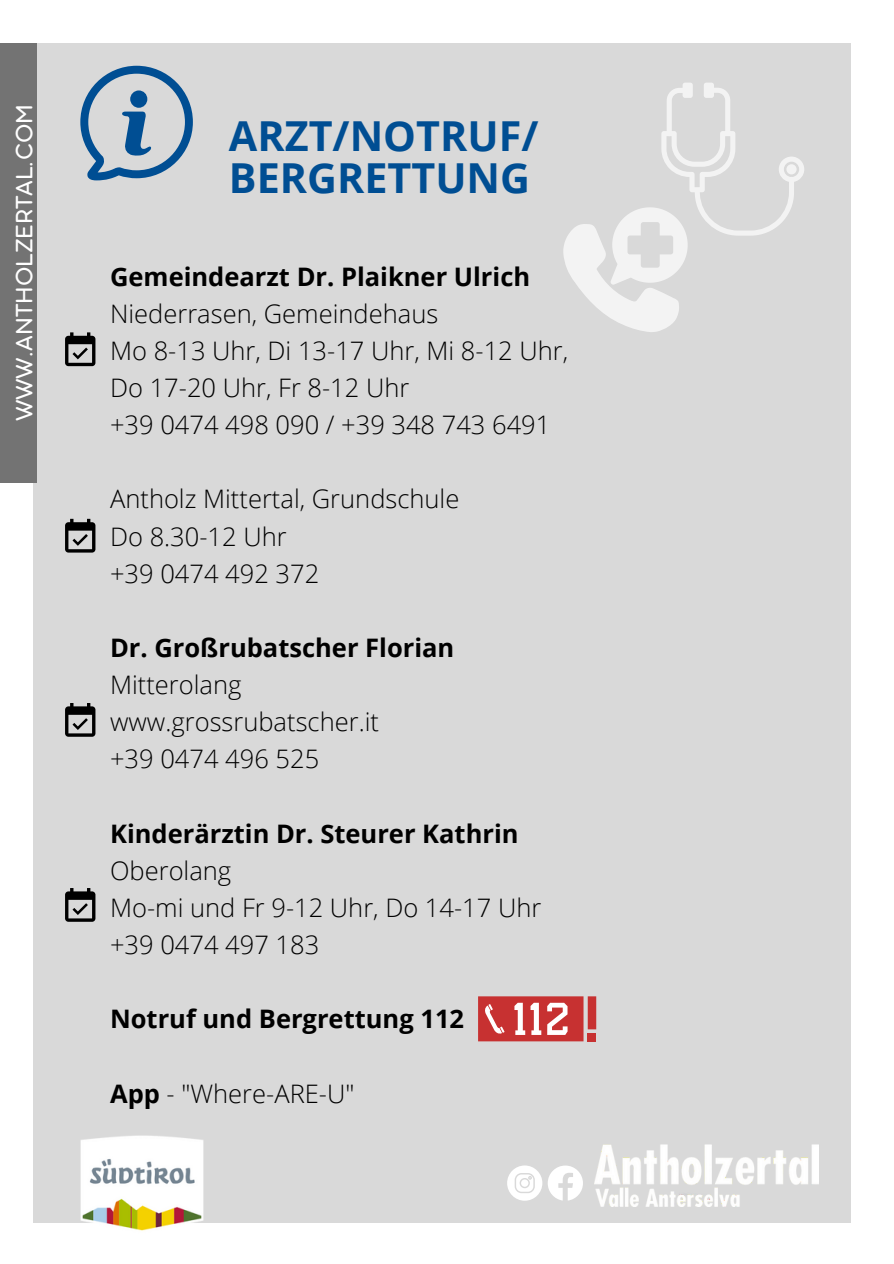
<style>
.page{position:relative;width:894px;height:1264px;background:#fff}
.page>*{position:absolute;margin:0;border:0;box-sizing:border-box;transform-origin:0 0}
.t1{font:700 41.25px "Open Sans";color:#004e93}
.t2{font:25.8px "Aristotelica Pro Tx";color:#fff}
.t3{font:300 25.5px "Open Sans";color:#000}
.t4{font:700 25.5px "Open Sans";color:#000}
.s1{font-weight:700}
</style>
<div class="page">
<div style="left:33px;top:43px;width:817px;height:1179px;background:#d9d9d9"></div>
<img style="left:594px;top:1144px;width:224px;height:62px">
<img style="left:80px;top:1135px;width:124px;height:96px">
<svg style="left:80px;top:66px;width:113px;height:114px"></svg>
<svg style="left:507px;top:1165px;width:75px;height:35px"></svg>
<div style="left:0;top:43px;width:37px;height:440px;background:#737373"></div>
<svg style="left:65px;top:332px;width:30px;height:34px"></svg>
<svg style="left:563px;top:83px;width:241px;height:249px"></svg>
<div style="left:478px;top:996px;width:105px;height:45px;background:#c73131"></div>
<svg style="left:547px;top:1002px;width:20px;height:32px"></svg>
<svg style="left:514px;top:1002px;width:27px;height:32px"></svg>
<svg style="left:485px;top:1004px;width:19px;height:30px"></svg>
<div style="left:587px;top:996px;width:9px;height:33px;background:#c73131"></div>
<div style="left:587px;top:1033px;width:9px;height:8px;background:#c73131"></div>
<svg style="left:65px;top:519px;width:30px;height:33px"></svg>
<svg style="left:65px;top:703px;width:30px;height:33px"></svg>
<svg style="left:65px;top:888px;width:30px;height:33px"></svg>
<p class="t2" style="left:16px;top:421px;width:319px;rotate:-90deg">WWW.ANTHOLZERTAL.COM</p>
<p class="t1" style="left:229px;top:107px;width:311px">ARZT/NOTRUF/</p>
<p class="t1" style="left:229px;top:149px;width:303px">BERGRETTUNG</p>
<p class="t4" style="left:110px;top:258px;width:421px">Gemeindearzt Dr. Plaikner Ulrich</p>
<p class="t3" style="left:110px;top:295px;width:329px">Niederrasen, Gemeindehaus</p>
<p class="t3" style="left:110px;top:332px;width:459px">Mo 8-13 Uhr, Di 13-17 Uhr, Mi 8-12 Uhr,</p>
<p class="t3" style="left:110px;top:370px;width:301px">Do 17-20 Uhr, Fr 8-12 Uhr</p>
<p class="t3" style="left:110px;top:407px;width:441px">+39 0474 498 090 / +39 348 743 6491</p>
<p class="t3" style="left:110px;top:481px;width:350px">Antholz Mittertal, Grundschule</p>
<p class="t3" style="left:110px;top:518px;width:178px">Do 8.30-12 Uhr</p>
<p class="t3" style="left:110px;top:555px;width:210px">+39 0474 492 372</p>
<p class="t4" style="left:110px;top:629px;width:346px">Dr. Großrubatscher Florian</p>
<p class="t3" style="left:110px;top:667px;width:133px">Mitterolang</p>
<p class="t3" style="left:110px;top:704px;width:270px">www.grossrubatscher.it</p>
<p class="t3" style="left:110px;top:741px;width:210px">+39 0474 496 525</p>
<p class="t4" style="left:110px;top:815px;width:410px">Kinderärztin Dr. Steurer Kathrin</p>
<p class="t3" style="left:110px;top:852px;width:123px">Oberolang</p>
<p class="t3" style="left:110px;top:889px;width:432px">Mo-mi und Fr 9-12 Uhr, Do 14-17 Uhr</p>
<p class="t3" style="left:110px;top:926px;width:210px">+39 0474 497 183</p>
<p class="t4" style="left:110px;top:1001px;width:355px">Notruf und Bergrettung 112</p>
<p class="t3" style="left:110px;top:1075px;width:246px"><span class="s1">App</span> - "Where-ARE-U"</p>
</div>
